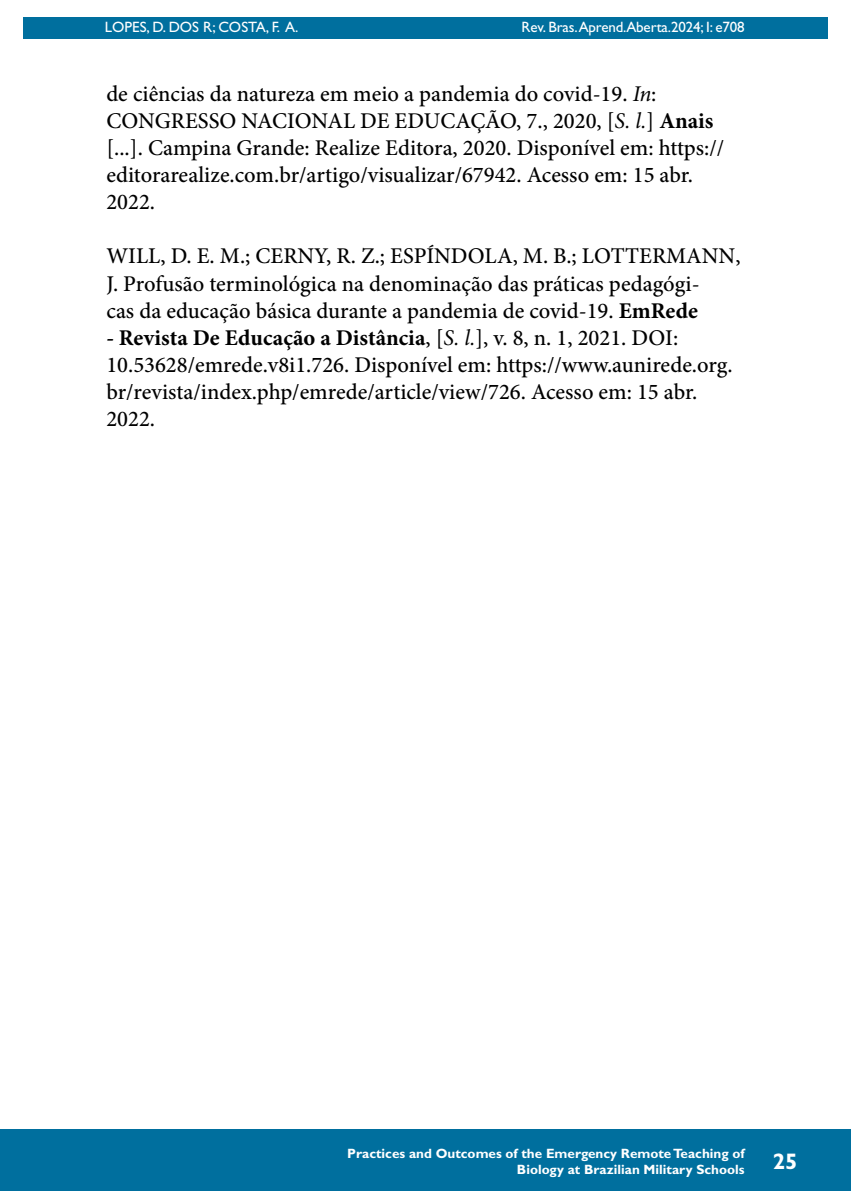
<style>
.page{position:relative;width:851px;height:1191px;background:#fff}
.page>*{position:absolute;margin:0;border:0;box-sizing:border-box;transform-origin:0 0}
.t1{font:500 22.5px/27px "Minion Pro";color:#000}
.t2{font:700 22.5px "Gill Sans Std";color:#fff}
.t3{font:15px "Gill Sans Std";letter-spacing:-.01em;color:#fff}
.t4{font:700 13.5px/16.2px "Gill Sans Std";color:#fff;text-align:right}
.s1{font-weight:400;font-style:italic}
.s2{font-weight:700}
</style>
<div class="page">
<hr style="left:104px;top:0;width:1px;height:467px;background:#006f9e">
<div style="left:23px;top:17px;width:804px;height:21px;background:#006f9e"></div>
<div style="left:0;top:1129px;width:850px;height:62px;background:#006f9e"></div>
<p class="t3" style="left:105px;top:18px;width:195px">LOPES, D. DOS R; COSTA, F. A.</p>
<p class="t3" style="left:521px;top:18px;width:224px">Rev. Bras.Aprend.Aberta.2024; I: e708</p>
<p class="t1" style="left:106px;top:81px;width:619px">de ciências da natureza em meio a pandemia do covid-19. <span class="s1">In</span>:<br>CONGRESSO NACIONAL DE EDUCAÇÃO, 7., 2020, [<span class="s1">S. l.</span>] <span class="s2">Anais </span>[...]. Campina Grande: Realize Editora, 2020. Disponível em: https:// editorarealize.com.br/artigo/visualizar/67942. Acesso em: 15 abr.<br>2022.</p>
<p class="t1" style="left:106px;top:243px;width:635px">WILL, D. E. M.; CERNY, R. Z.; ESPÍNDOLA, M. B.; LOTTERMANN,<br>J. Profusão terminológica na denominação das práticas pedagógi-<br>cas da educação básica durante a pandemia de covid-19. <span class="s2">EmRede</span></p>
<p class="t1" style="left:106px;top:324px;width:627px"><span class="s2">- Revista De Educação a Distância</span>, [<span class="s1">S. l.</span>], v. 8, n. 1, 2021. DOI:<br>10.53628/emrede.v8i1.726. Disponível em: https://www.aunirede.org. br/revista/index.php/emrede/article/view/726. Acesso em: 15 abr.<br>2022.</p>
<p class="t4" style="left:347px;top:1145px;width:399px">Practices and Outcomes of the Emergency Remote Teaching of<br>Biology at Brazilian Military Schools</p>
<p class="t2" style="left:772px;top:1148px;width:26px">25</p>
</div>
